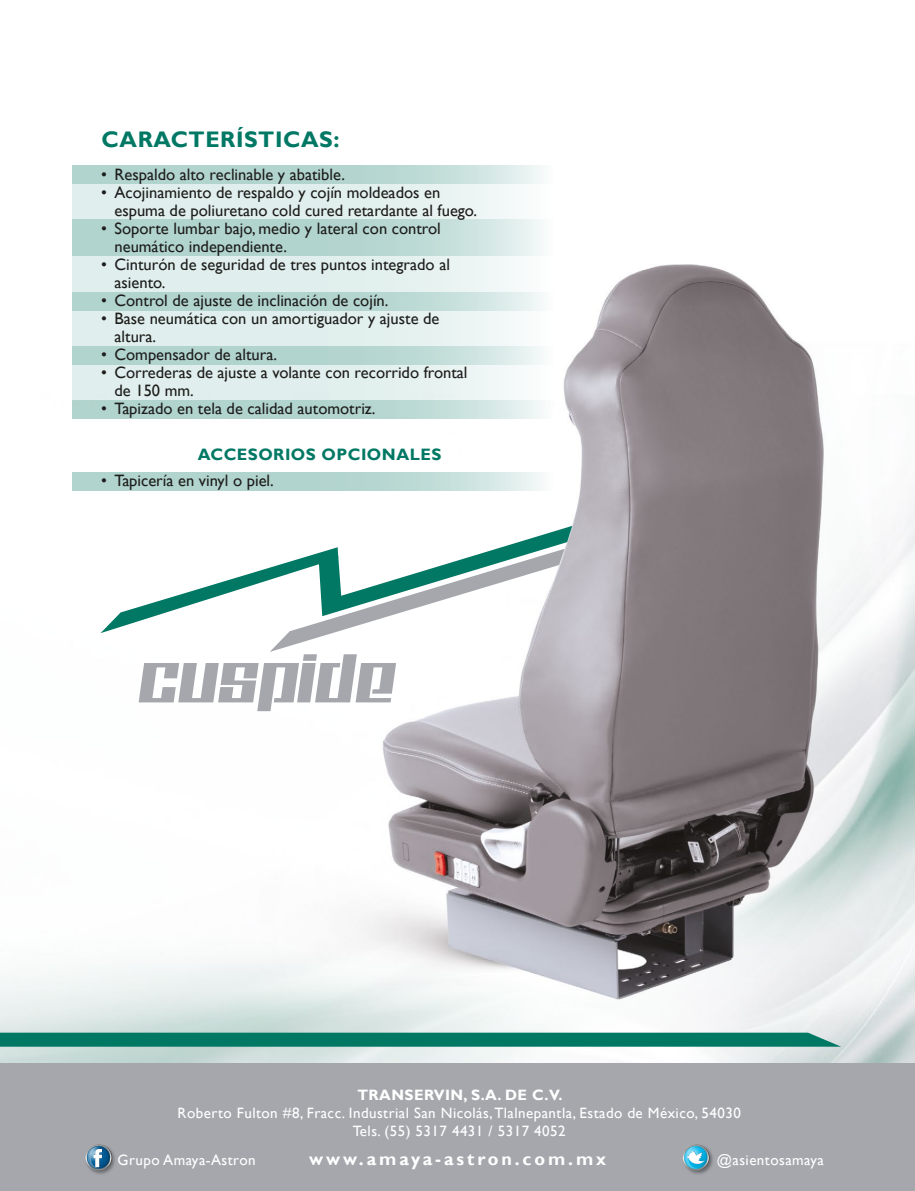
<style>
.page{position:relative;width:915px;height:1191px;background:#fff}
.page>*{position:absolute;margin:0;border:0;box-sizing:border-box;transform-origin:0 0}
.t1{font:56.85px "Kitchenpolice";color:#a5a7ad}
.t2{font:700 22.5px "Gill Sans";letter-spacing:.025em;color:#007864}
.t3{font:700 18px "Gill Sans";letter-spacing:.16em;color:#fff}
.t4{font:16.5px/18px "Gill Sans";color:#1d1d1b}
.t5{font:700 16.5px "Gill Sans";letter-spacing:.03em;color:#007864}
.t6{font:15px/18px "Gill Sans";letter-spacing:.03em;color:#fff;text-align:center}
.t7{font:700 15px "Gill Sans";letter-spacing:.03em;color:#fff}
</style>
<div class="page">
<img style="left:0;top:264px;width:914px;height:799px">
<div style="left:72px;top:165px;width:482px;height:253px;background:linear-gradient(to right,#d9ebe9,#f0f7f6)"></div>
<svg style="left:72px;top:165px;width:482px;height:19px;background:#bddad5"></svg>
<svg style="left:72px;top:220px;width:482px;height:36px;background:#bddad5"></svg>
<svg style="left:72px;top:292px;width:482px;height:18px;background:#bddad5"></svg>
<svg style="left:72px;top:346px;width:482px;height:18px;background:#bddad5"></svg>
<svg style="left:72px;top:400px;width:482px;height:18px;background:#bddad5"></svg>
<svg style="left:72px;top:473px;width:482px;height:18px;background:#bddad5"></svg>
<svg style="left:0;top:1032px;width:840px;height:14px;background:#0e7f6c"></svg>
<div style="left:0;top:1063px;width:914px;height:128px;background:#a5a7ad"></div>
<img style="left:689px;top:1149px;width:24px;height:25px">
<svg style="left:683px;top:1144px;width:25px;height:26px"></svg>
<img style="left:85px;top:1150px;width:30px;height:24px">
<svg style="left:86px;top:1144px;width:25px;height:26px"></svg>
<svg style="left:100px;top:526px;width:472px;height:126px"></svg>
<h2 class="t2" style="left:102px;top:126px;width:239px">CARACTERÍSTICAS:</h2>
<p class="t4" style="left:101px;top:166px;width:245px">• Respaldo alto reclinable y abatible.</p>
<p class="t4" style="left:114px;top:184px;width:364px;text-indent:-13px">• Acojinamiento de respaldo y cojín moldeados en espuma de poliuretano cold cured retardante al fuego.</p>
<p class="t4" style="left:114px;top:220px;width:328px;text-indent:-13px">• Soporte lumbar bajo, medio y lateral con control neumático independiente.</p>
<p class="t4" style="left:114px;top:256px;width:337px;text-indent:-13px">• Cinturón de seguridad de tres puntos integrado al asiento.</p>
<p class="t4" style="left:101px;top:292px;width:289px">• Control de ajuste de inclinación de cojín.</p>
<p class="t4" style="left:114px;top:310px;width:326px;text-indent:-13px">• Base neumática con un amortiguador y ajuste de altura.</p>
<p class="t4" style="left:101px;top:346px;width:177px">• Compensador de altura.</p>
<p class="t4" style="left:114px;top:364px;width:354px;text-indent:-13px">• Correderas de ajuste a volante con recorrido frontal de 150 mm.</p>
<p class="t4" style="left:101px;top:400px;width:276px">• Tapizado en tela de calidad automotriz.</p>
<p class="t5" style="left:198px;top:445px;width:245px">ACCESORIOS OPCIONALES</p>
<p class="t4" style="left:101px;top:472px;width:174px">• Tapicería en vinyl o piel.</p>
<h1 class="t1" style="left:141px;top:654px;width:258px">CUSPIDE</h1>
<p class="t7" style="left:357px;top:1085px;width:206px">TRANSERVIN, S.A. DE C.V.</p>
<p class="t6" style="left:177px;top:1104px;width:564px">Roberto Fulton #8, Fracc. Industrial San Nicolás, Tlalnepantla, Estado de México, 54030<br>Tels. (55) 5317 4431 / 5317 4052</p>
<p class="t6" style="left:117px;top:1151px;width:139px">Grupo Amaya-Astron</p>
<p class="t3" style="left:309px;top:1148px;width:298px">www.amaya-astron.com.mx</p>
<p class="t6" style="left:716px;top:1151px;width:108px">@asientosamaya</p>
</div>
